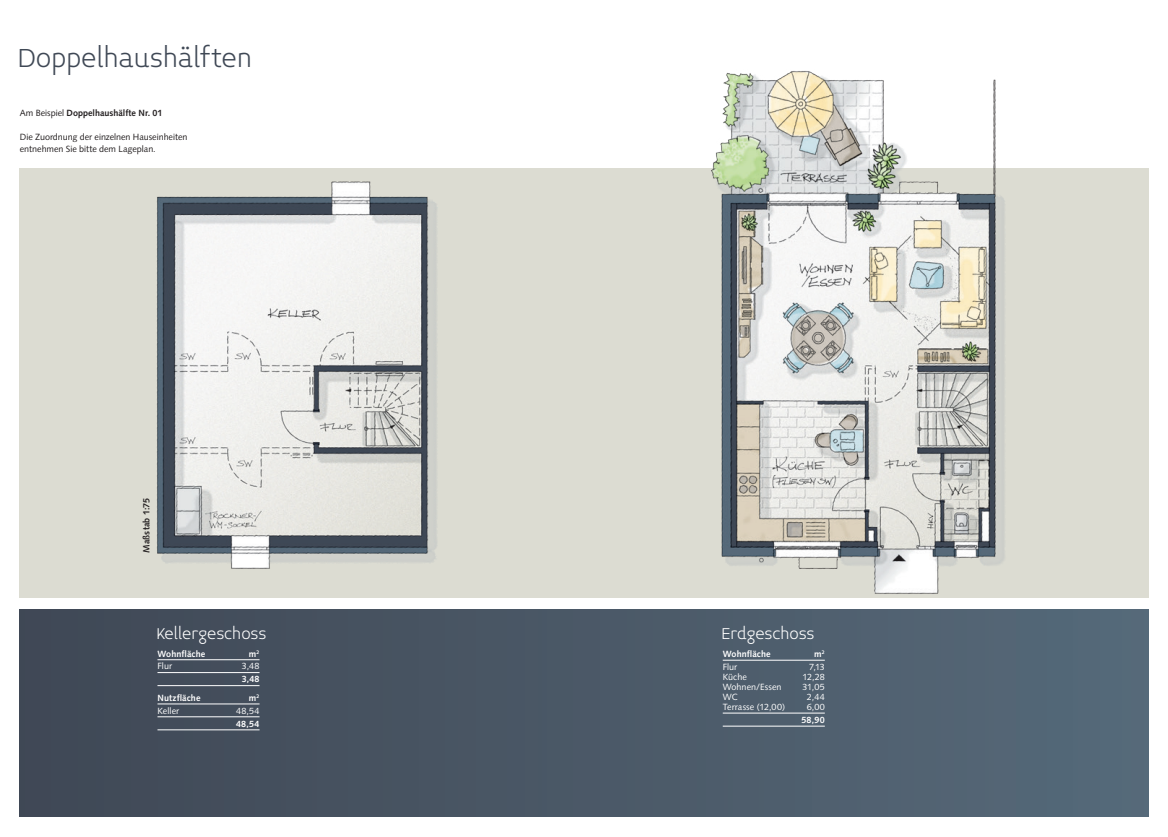
<style>
.page{position:relative;width:1168px;height:837px;background:#fff}
.page>*{position:absolute;margin:0;border:0;box-sizing:border-box;transform-origin:0 0}
.t1{font:300 30px "Midiet Sans";letter-spacing:-.02em;color:#3f4855}
.t2{font:300 18px "Midiet Sans";letter-spacing:-.01em;color:#fff}
.t3{font:9px "Syntax LT Std";letter-spacing:.005em;color:#fff}
.t4{font:9px/12px "Syntax LT Std";letter-spacing:-.005em;color:#231f20}
.t5{font:700 9px "Syntax LT Std";letter-spacing:.01em;color:#fff}
.t6{font:700 9px "Syntax LT Std";color:#231f20}
.s1{font-weight:400}
</style>
<div class="page">
<div style="left:20px;top:609px;width:1128px;height:207px;background:linear-gradient(to right,#404855,#566979)"></div>
<div style="left:20px;top:168px;width:564px;height:429px;background:#dcdcd2"></div>
<div style="left:584px;top:168px;width:564px;height:429px;background:#dcdcd2"></div>
<hr style="left:723px;top:659px;width:102px;height:1px;background:#fff">
<hr style="left:723px;top:712px;width:102px;height:1px;background:#fff">
<hr style="left:723px;top:725px;width:102px;height:1px;background:#fff">
<img style="left:156px;top:181px;width:282px;height:388px">
<img style="left:711px;top:71px;width:294px;height:523px">
<hr style="left:157px;top:659px;width:103px;height:1px;background:#fff">
<hr style="left:157px;top:672px;width:103px;height:1px;background:#fff">
<hr style="left:157px;top:684px;width:103px;height:1px;background:#fff">
<hr style="left:157px;top:703px;width:103px;height:1px;background:#fff">
<hr style="left:157px;top:716px;width:103px;height:1px;background:#fff">
<hr style="left:157px;top:729px;width:103px;height:1px;background:#fff">
<h1 class="t1" style="left:17px;top:41px;width:237px">Doppelhaushälften</h1>
<p class="t6" style="left:20px;top:108px;width:144px"><span class="s1">Am Beispiel</span> Doppelhaushälfte Nr. 01</p>
<p class="t4" style="left:20px;top:131px;width:169px">Die Zuordnung der einzelnen Hauseinheiten entnehmen Sie bitte dem Lageplan.</p>
<p class="t6" style="left:141px;top:552px;width:56px;rotate:-90deg">Maßstab 1:75</p>
<h2 class="t2" style="left:156px;top:622px;width:112px">Kellergeschoss</h2>
<h2 class="t2" style="left:721px;top:622px;width:95px">Erdgeschoss</h2>
<p class="t5" style="left:157px;top:648px;width:49px">Wohnfläche</p>
<p class="t5" style="left:249px;top:648px;width:12px">m<sup>2</sup></p>
<p class="t3" style="left:157px;top:660px;width:16px">Flur</p>
<p class="t3" style="left:242px;top:660px;width:19px">3,48</p>
<p class="t5" style="left:242px;top:673px;width:19px">3,48</p>
<p class="t5" style="left:157px;top:692px;width:45px">Nutzfläche</p>
<p class="t5" style="left:249px;top:692px;width:12px">m<sup>2</sup></p>
<p class="t3" style="left:157px;top:705px;width:23px">Keller</p>
<p class="t3" style="left:236px;top:705px;width:25px">48,54</p>
<p class="t5" style="left:236px;top:718px;width:25px">48,54</p>
<p class="t5" style="left:723px;top:648px;width:49px">Wohnfläche</p>
<p class="t5" style="left:814px;top:648px;width:12px">m<sup>2</sup></p>
<p class="t3" style="left:723px;top:661px;width:16px">Flur</p>
<p class="t3" style="left:809px;top:661px;width:17px">7,13</p>
<p class="t3" style="left:723px;top:671px;width:26px">Küche</p>
<p class="t3" style="left:802px;top:671px;width:24px">12,28</p>
<p class="t3" style="left:723px;top:681px;width:60px">Wohnen/Essen</p>
<p class="t3" style="left:802px;top:681px;width:24px">31,05</p>
<p class="t3" style="left:723px;top:691px;width:16px">WC</p>
<p class="t3" style="left:807px;top:691px;width:19px">2,44</p>
<p class="t3" style="left:723px;top:701px;width:64px">Terrasse (12,00)</p>
<p class="t3" style="left:807px;top:701px;width:20px">6,00</p>
<p class="t5" style="left:801px;top:714px;width:25px">58,90</p>
</div>
